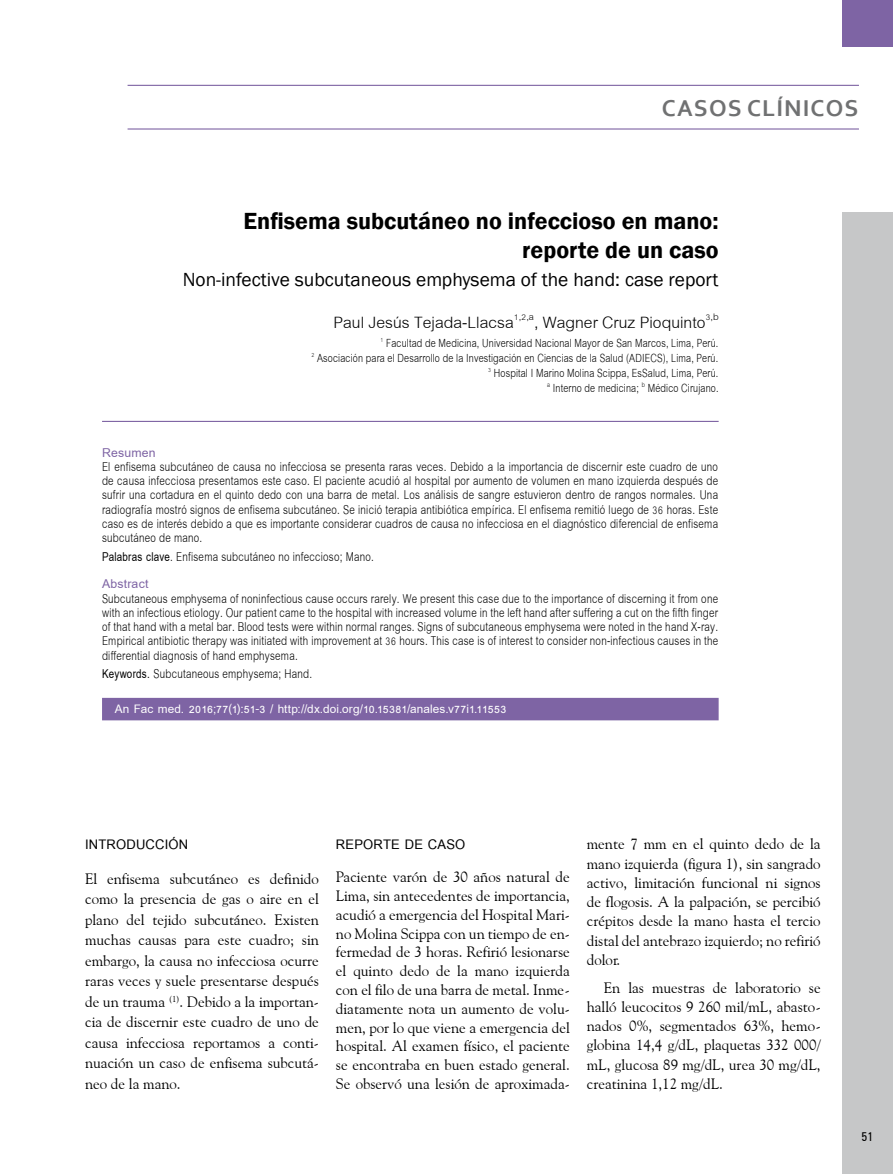
<style>
.page{position:relative;width:893px;height:1174px;background:#fff}
.page>*{position:absolute;margin:0;border:0;box-sizing:border-box;transform-origin:0 0}
.t1{font:600 24px/28.8px "Franklin Gothic";color:#000;text-align:right}
.t2{font:24px "Cordia UPC";color:#000}
.t3{font:700 24px "Corbel";letter-spacing:.05em;color:#707172}
.t4{font:700 20.25px "Cordia UPC";letter-spacing:.01em;color:#000}
.t5{font:19.5px "Franklin Gothic";color:#000}
.t6{font:18.75px/14.2px "Cordia UPC";letter-spacing:.015em;color:#000;text-align:justify;scale:.8 1}
.t7{font:700 18.75px "Cordia UPC";color:#7e64a4}
.t8{font:700 18px "Cordia UPC";letter-spacing:-.01em;color:#fff}
.t9{font:17.25px/15px "Cordia UPC";letter-spacing:.01em;color:#000;text-align:right;scale:.8 1}
.t10{font:15px/18.8px "Goudy Old Style BT";color:#000;text-align:justify}
.t11{font:condensed 12.45px "Zurich BT";color:#000}
.s1{font-weight:700}
.s2{font-weight:700;color:#7e64a4}
</style>
<div class="page">
<div style="left:842px;top:0;width:51px;height:47px;background:#7e64a4"></div>
<div style="left:842px;top:213px;width:51px;height:961px;background:#c6c7c8"></div>
<hr style="left:128px;top:85px;width:731px;height:1px;background:#7e64a4">
<hr style="left:128px;top:128px;width:731px;height:2px;background:#7e64a4">
<hr style="left:102px;top:421px;width:617px;height:1px;background:#7e64a4">
<div style="left:102px;top:698px;width:617px;height:22px;background:#7e64a4"></div>
<p class="t3" style="left:662px;top:93px;width:198px">CASOS CLÍNICOS</p>
<p class="t1" style="left:244px;top:207px;width:477px">Enfisema subcutáneo no infeccioso en mano: reporte de un caso</p>
<p class="t5" style="left:183px;top:267px;width:537px">Non-infective subcutaneous emphysema of the hand: case report</p>
<p class="t2" style="left:334px;top:306px;width:387px">Paul Jesús Tejada-Llacsa<sup>1,2,a</sup>, Wagner Cruz Pioquinto<sup>3,b</sup></p>
<p class="t9" style="left:311px;top:336px;width:510px"><sup>1</sup> Facultad de Medicina, Universidad Nacional Mayor de San Marcos, Lima, Perú.<br><sup>2</sup> Asociación para el Desarrollo de la Investigación en Ciencias de la Salud (ADIECS), Lima, Perú.<br><sup>3</sup> Hospital I Marino Molina Scippa, EsSalud, Lima, Perú.<br><sup>a</sup> Interno de medicina; <sup>b</sup> Médico Cirujano.</p>
<p class="t7" style="left:102px;top:441px;width:55px">Resumen</p>
<p class="t6" style="left:102px;top:460px;width:772px">El enfisema subcutáneo de causa no infecciosa se presenta raras veces. Debido a la importancia de discernir este cuadro de uno de causa infecciosa presentamos este caso. El paciente acudió al hospital por aumento de volumen en mano izquierda después de sufrir una cortadura en el quinto dedo con una barra de metal. Los análisis de sangre estuvieron dentro de rangos normales. Una radiografía mostró signos de enfisema subcutáneo. Se inició terapia antibiótica empírica. El enfisema remitió luego de 36 horas. Este caso es de interés debido a que es importante considerar cuadros de causa no infecciosa en el diagnóstico diferencial de enfisema subcutáneo de mano.</p>
<p class="t6" style="left:102px;top:543px;width:341px;line-height:27.8px"><span class="s1">Palabras clave</span>. Enfisema subcutáneo no infeccioso; Mano.<br><span class="s2">Abstract</span></p>
<p class="t6" style="left:102px;top:591px;width:772px">Subcutaneous emphysema of noninfectious cause occurs rarely. We present this case due to the importance of discerning it from one with an infectious etiology. Our patient came to the hospital with increased volume in the left hand after suffering a cut on the fifth finger of that hand with a metal bar. Blood tests were within normal ranges. Signs of subcutaneous emphysema were noted in the hand X-ray.<br>Empirical antibiotic therapy was initiated with improvement at 36 hours. This case is of interest to consider non-infectious causes in the differential diagnosis of hand emphysema.</p>
<p class="t6" style="left:102px;top:667px;width:264px"><span class="s1">Keywords.</span> Subcutaneous emphysema; Hand.</p>
<p class="t8" style="left:115px;top:698px;width:393px">An Fac med. 2016;77(1):51-3 / http://dx.doi.org/10.15381/anales.v77i1.11553</p>
<p class="t4" style="left:85px;top:832px;width:105px">Introducción</p>
<p class="t10" style="left:85px;top:868px;width:235px;line-height:20.5px">El enfisema subcutáneo es definido como la presencia de gas o aire en el plano del tejido subcutáneo. Existen muchas causas para este cuadro; sin embargo, la causa no infecciosa ocurre raras veces y suele presentarse después de un trauma <sup>(1)</sup>. Debido a la importan&shy;cia de discernir este cuadro de uno de causa infecciosa reportamos a conti&shy;nuación un caso de enfisema subcutá&shy;neo de la mano.</p>
<p class="t4" style="left:336px;top:832px;width:131px">Reporte de caso</p>
<p class="t10" style="left:336px;top:867px;width:235px">Paciente varón de 30 años natural de Lima, sin antecedentes de importancia, acudió a emergencia del Hospital Mari&shy;no Molina Scippa con un tiempo de en&shy;fermedad de 3 horas. Refirió lesionarse el quinto dedo de la mano izquierda con el filo de una barra de metal. Inme&shy;diatamente nota un aumento de volu&shy;men, por lo que viene a emergencia del hospital. Al examen físico, el paciente se encontraba en buen estado general.<br>Se observó una lesión de aproximada-</p>
<p class="t10" style="left:587px;top:834px;width:235px;line-height:19.2px">mente 7 mm en el quinto dedo de la mano izquierda (figura 1), sin sangrado activo, limitación funcional ni signos de flogosis. A la palpación, se percibió crépitos desde la mano hasta el tercio distal del antebrazo izquierdo; no refirió dolor.</p>
<p class="t10" style="left:587px;top:977px;width:235px;line-height:19.2px;text-indent:17px">En las muestras de laboratorio se halló leucocitos 9 260 mil/mL, abasto&shy;nados 0%, segmentados 63%, hemo&shy;globina 14,4 g/dL, plaquetas 332 000/ mL, glucosa 89 mg/dL, urea 30 mg/dL, creatinina 1,12 mg/dL.</p>
<p class="t11" style="left:861px;top:1128px;width:13px">51</p>
</div>
